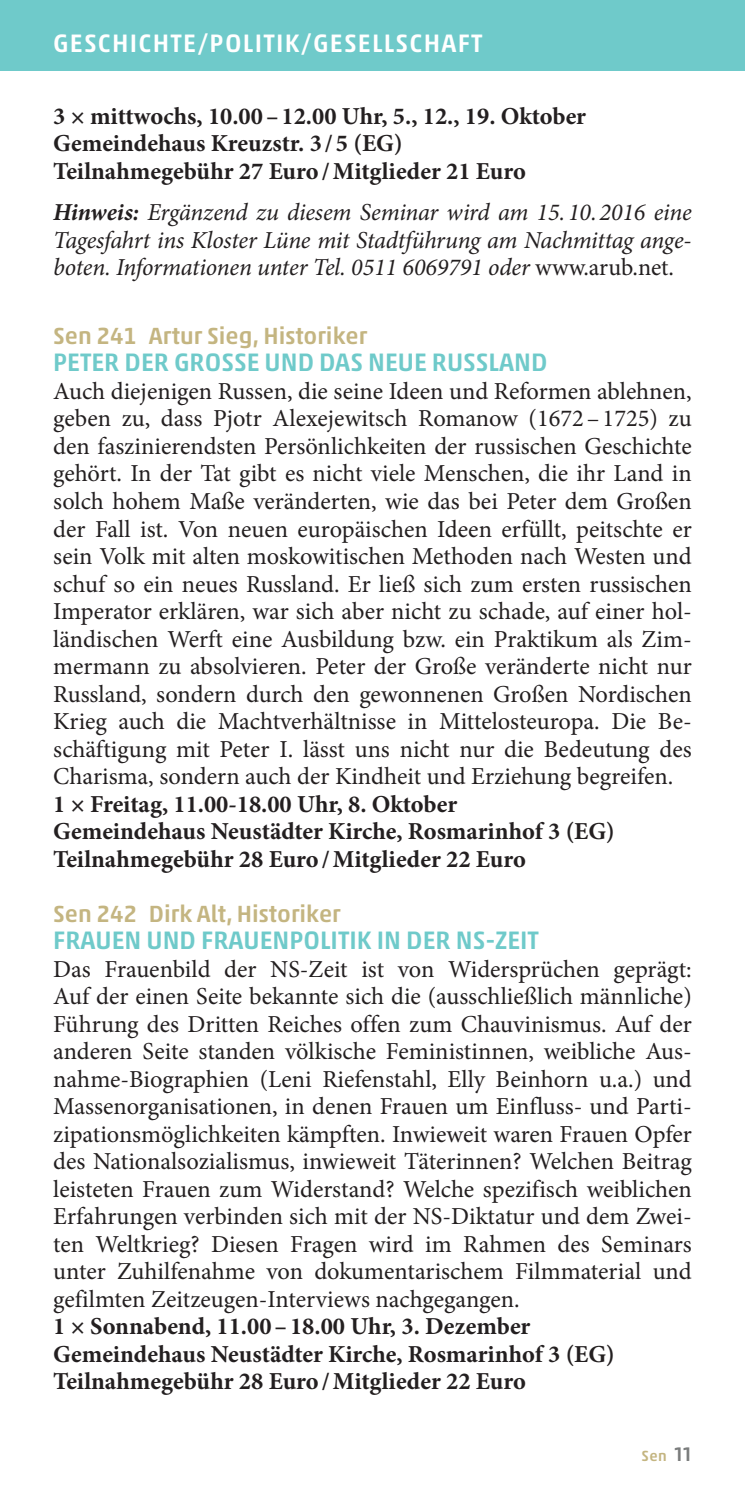
<style>
.page{position:relative;width:745px;height:1489px;background:#fff}
.page>*{position:absolute;margin:0;border:0;box-sizing:border-box;transform-origin:0 0}
.t1{font:500 25.5px "Akko Pro";color:#6fcaca}
.t2{font:500 25.5px "Akko Pro";letter-spacing:.05em;color:#fff}
.t3{font:24.5px/27.5px "Minion Pro";color:#231f20;text-align:justify}
.t4{font:700 24.5px/27.5px "Minion Pro";color:#231f20}
.t5{font:italic 24.5px/27.5px "Minion Pro";letter-spacing:-.01em;color:#231f20;text-align:justify}
.t6{font:500 23.75px "Akko Pro";color:#c4b581}
.t7{font:500 15px "Akko Pro";color:#c4b581}
.s1{font-weight:700}
.s2{font-style:normal}
.s3{font-size:20px;color:#7a7c7c}
</style>
<div class="page">
<div style="left:0;top:0;width:744px;height:71px;background:#6fcaca"></div>
<p class="t2" style="left:53px;top:28px;width:431px">GESCH ICHTE/POLITIK/GESELLSCHAFT</p>
<p class="t4" style="left:53px;top:102px;width:534px">3 × mittwochs, 10.00–12.00 Uhr, 5., 12., 19. Oktober<br>Gemeindehaus Kreuzstr. 3 / 5 (EG)<br>Teilnahmegebühr 27 Euro/Mitglieder 21 Euro</p>
<p class="t5" style="left:53px;top:198px;width:639px"><span class="s1">Hinweis:</span> Ergänzend zu diesem Seminar wird am 15. 10.2016 eine Tagesfahrt ins Kloster Lüne mit Stadtführung am Nachmittag ange&shy;boten. Informationen unter Tel. 0511 6069791 oder <span class="s2">www.arub.net.</span></p>
<p class="t6" style="left:53px;top:321px;width:315px">SEN 241 ARTUR SIEG, HISTORIKER</p>
<p class="t1" style="left:53px;top:347px;width:495px">PETER DER GROSSE UND DAS N EUE RUSSLAND</p>
<p class="t3" style="left:53px;top:377px;width:639px">Auch diejenigen Russen, die seine Ideen und Reformen ablehnen, geben zu, dass Pjotr Alexejewitsch Romanow (1672–1725) zu den faszinierendsten Persönlichkeiten der russischen Geschichte gehört. In der Tat gibt es nicht viele Menschen, die ihr Land in solch hohem Maße veränderten, wie das bei Peter dem Großen der Fall ist. Von neuen europäischen Ideen erfüllt, peitschte er sein Volk mit alten moskowitischen Methoden nach Westen und schuf so ein neues Russland. Er ließ sich zum ersten russischen Imperator erklären, war sich aber nicht zu schade, auf einer hol&shy;ländischen Werft eine Ausbildung bzw. ein Praktikum als Zim&shy;mermann zu absolvieren. Peter der Große veränderte nicht nur Russland, sondern durch den gewonnenen Großen Nordischen Krieg auch die Machtverhältnisse in Mittelosteuropa. Die Be&shy;schäftigung mit Peter I. lässt uns nicht nur die Bedeutung des Charisma, sondern auch der Kindheit und Erziehung begreifen.</p>
<p class="t4" style="left:53px;top:789px;width:562px">1 × Freitag, 11.00-18.00 Uhr, 8. Oktober<br>Gemeindehaus Neustädter Kirche, Rosmarinhof 3 (EG)<br>Teilnahmegebühr 28 Euro/Mitglieder 22 Euro</p>
<p class="t6" style="left:53px;top:899px;width:289px">SEN 242 DIRK ALT, HISTORIKER</p>
<p class="t1" style="left:53px;top:924px;width:487px">FRAUEN UND FRAUENPOLITIK IN DER NS-ZEIT</p>
<p class="t3" style="left:53px;top:955px;width:639px">Das Frauenbild der NS-Zeit ist von Widersprüchen geprägt:<br>Auf der einen Seite bekannte sich die (ausschließlich männliche)<br>Führung des Dritten Reiches offen zum Chauvinismus. Auf der anderen Seite standen völkische Feministinnen, weibliche Aus&shy;nahme-Biographien (Leni Riefenstahl, Elly Beinhorn u.a.) und Massenorganisationen, in denen Frauen um Einfluss- und Parti&shy;zipationsmöglichkeiten kämpften. Inwieweit waren Frauen Opfer des Nationalsozialismus, inwieweit Täterinnen? Welchen Beitrag leisteten Frauen zum Widerstand? Welche spezifisch weiblichen Erfahrungen verbinden sich mit der NS-Diktatur und dem Zwei&shy;ten Weltkrieg? Diesen Fragen wird im Rahmen des Seminars unter Zuhilfenahme von dokumentarischem Filmmaterial und gefilmten Zeitzeugen-Interviews nachgegangen.</p>
<p class="t4" style="left:53px;top:1312px;width:562px">1 × Sonnabend, 11.00–18.00 Uhr, 3. Dezember<br>Gemeindehaus Neustädter Kirche, Rosmarinhof 3 (EG)<br>Teilnahmegebühr 28 Euro/Mitglieder 22 Euro</p>
<p class="t7" style="left:641px;top:1446px;width:52px">SEN <span class="s3">11</span></p>
</div>
